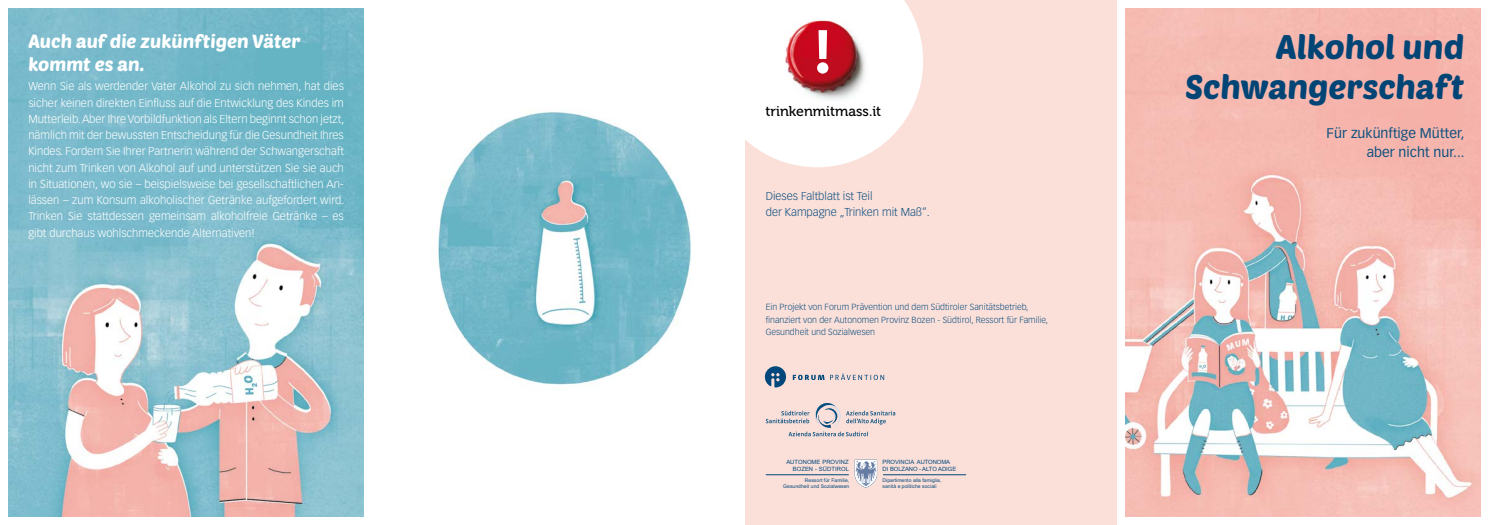
<style>
.page{position:relative;width:1489px;height:525px;background:#fff}
.page>*{position:absolute;margin:0;border:0;box-sizing:border-box;transform-origin:0 0}
.t1{font:33.75px/40.5px "Poetsen One";letter-spacing:-.005em;color:#004576;text-align:right}
.t2{font:18.75px/22.5px "Poetsen One";color:#fff}
.t3{font:14.12px "Museo 500";color:#000}
.t4{font:13.75px/18.8px "Vectora LH";color:#0e5180;text-align:right}
.t5{font:300 11.25px/16.2px "Vectora LH";color:#fff;text-align:justify}
.t6{font:300 11.25px/16.2px "Vectora LH";color:#0e5180}
.t7{font:300 8.75px/12.5px "Vectora LH";color:#0e5180}
.t8{font:5.88px/7.1px "Arial";letter-spacing:-.01em;color:#00487b}
.t9{font:5.88px/7.1px "Arial";letter-spacing:.01em;color:#00487b;text-align:right}
.t10{font:5px/6px "Arial";letter-spacing:.01em;color:#00487b;text-align:right}
</style>
<div class="page">
<img style="left:9px;top:9px;width:354px;height:507px">
<div style="left:744px;top:0;width:372px;height:524px;background:#fbdfd9"></div>
<svg style="left:744px;top:0;width:179px;height:167px;fill:#fff"></svg>
<img style="left:784px;top:21px;width:99px;height:90px">
<svg style="left:818px;top:30px;width:9px;height:29px"></svg>
<div style="left:817px;top:62px;width:11px;height:12px;background:#fff;border-radius:50%"></div>
<img style="left:1125px;top:9px;width:354px;height:507px">
<svg style="left:764px;top:366px;width:120px;height:21px"></svg>
<svg style="left:765px;top:403px;width:130px;height:33px"></svg>
<svg style="left:854px;top:459px;width:23px;height:28px"></svg>
<hr style="left:765px;top:474px;width:83px;height:1px;background:#00487b">
<hr style="left:883px;top:474px;width:83px;height:1px;background:#00487b">
<img style="left:438px;top:111px;width:253px;height:274px">
<h2 class="t2" style="left:28px;top:29px;width:273px">Auch auf die zukünftigen Väter kommt es an.</h2>
<p class="t5" style="left:28px;top:78px;width:317px">Wenn Sie als werdender Vater Alkohol zu sich nehmen, hat dies sicher keinen direkten Einfluss auf die Entwicklung des Kindes im Mutterleib. Aber Ihre Vorbildfunktion als Eltern beginnt schon jetzt, nämlich mit der bewussten Entscheidung für die Gesundheit Ihres Kindes. Fordern Sie Ihrer Partnerin während der Schwangerschaft nicht zum Trinken von Alkohol auf und unterstützen Sie sie auch in Situationen, wo sie – beispielsweise bei gesellschaftlichen An&shy;lässen – zum Konsum alkoholischer Getränke aufgefordert wird.<br>Trinken Sie stattdessen gemeinsam alkoholfreie Getränke – es gibt durchaus wohlschmeckende Alternativen!</p>
<p class="t3" style="left:765px;top:103px;width:117px">trinkenmitmass.it</p>
<p class="t6" style="left:765px;top:188px;width:165px">Dieses Faltblatt ist Teil<br>der Kampagne „Trinken mit Maß“.</p>
<p class="t7" style="left:765px;top:301px;width:284px">Ein Projekt von Forum Prävention und dem Südtiroler Sanitätsbetrieb, finanziert von der Autonomen Provinz Bozen - Südtirol, Ressort für Familie,<br>Gesundheit und Sozialwesen</p>
<p class="t9" style="left:786px;top:458px;width:64px">AUTONOME PROVINZ<br>BOZEN - SÜDTIROL</p>
<p class="t8" style="left:882px;top:458px;width:75px">PROVINCIA AUTONOMA<br>DI BOLZANO - ALTO ADIGE</p>
<p class="t10" style="left:783px;top:477px;width:68px">Ressort für Familie,<br>Gesundheit und Sozialwesen</p>
<p class="t10" style="left:882px;top:477px;width:60px;text-align:left">Dipartimento alla famiglia, sanità e politiche sociali</p>
<h1 class="t1" style="left:1185px;top:25px;width:280px">Alkohol und<br>Schwangerschaft</h1>
<p class="t4" style="left:1326px;top:124px;width:140px">Für zukünftige Mütter, aber nicht nur...</p>
</div>
